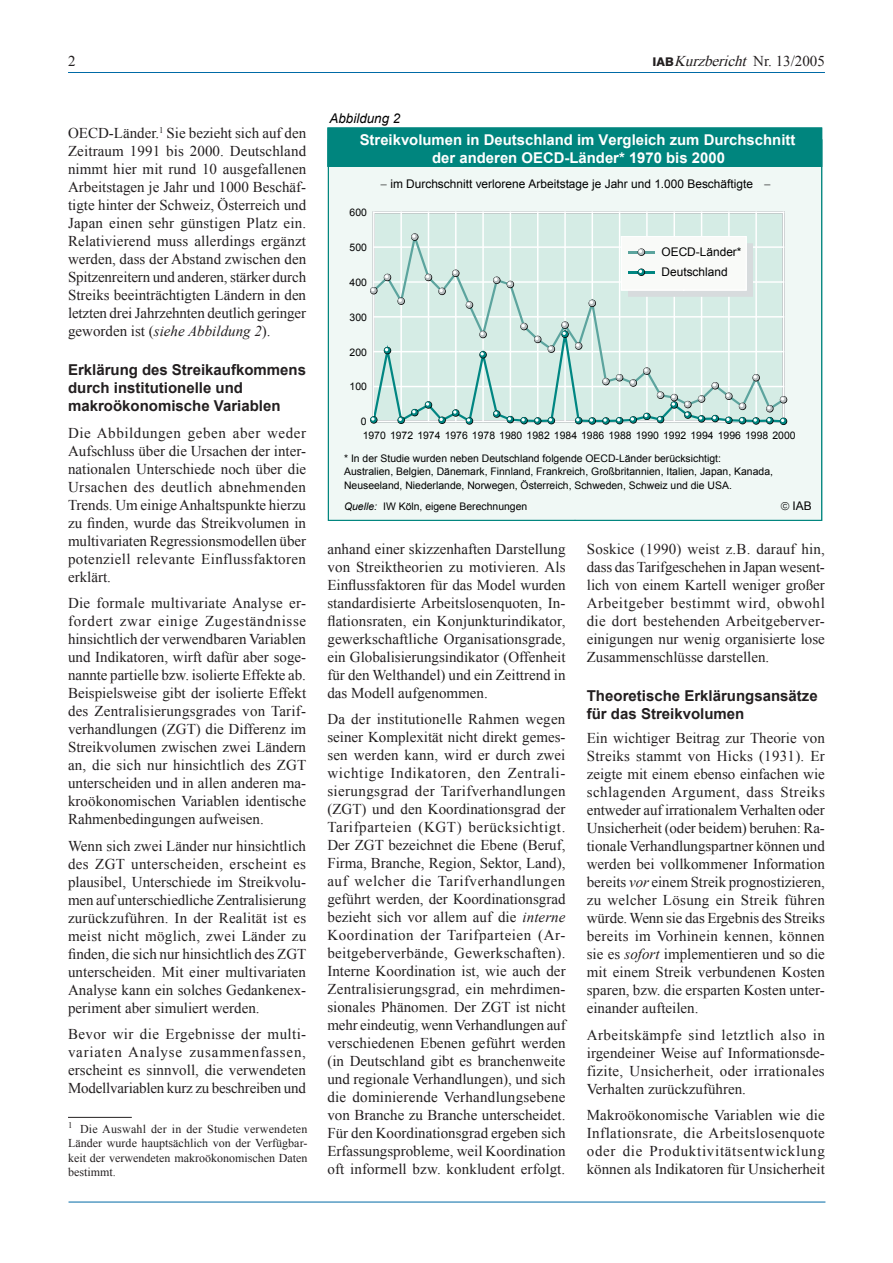
<style>
.page{position:relative;width:893px;height:1263px;background:#fff}
.page>*{position:absolute;margin:0;border:0;box-sizing:border-box;transform-origin:0 0}
.t1{font:15px/18px "Times New Roman";color:#231f20;text-align:justify}
.t2{font:700 15px/18px "Arial";color:#231f20}
.t3{font:italic 15px "Times";color:#231f20}
.t4{font:700 14.85px/17.9px "Arial";color:#fff;text-align:center}
.t5{font:italic 13.35px "Arial";color:#000}
.t6{font:12px/14.4px "Times New Roman";color:#231f20;text-align:justify}
.t7{font:11.85px/20.1px "Arial";color:#000}
.t8{font:10.35px/13.4px "Arial";color:#000}
.s1{font-family:"Swiss 721 BT";font-weight:800;font-style:normal;font-size:12px}
.s2{font-style:normal}
.s3{font-style:italic}
</style>
<div class="page">
<hr style="left:68px;top:72px;width:757px;height:1px;background:#006aa6">
<hr style="left:69px;top:1202px;width:756px;height:1px;background:#006aa6">
<hr style="left:68px;top:1117px;width:64px;height:1px;background:#231f20">
<div style="left:328px;top:168px;width:494px;height:353px;background:#f0f8f5"></div>
<svg style="left:371px;top:211px;width:415px;height:213px"></svg>
<div style="left:327px;top:127px;width:496px;height:41px;background:#00857e"></div>
<svg style="left:781px;top:502px;width:8px;height:8px"></svg>
<p class="t1" style="left:68px;top:51px;width:9px">2</p>
<p class="t3" style="left:652px;top:50px;width:174px"><span class="s1">IAB</span>Kurzbericht <span class="s2">Nr. 13/2005</span></p>
<p class="t1" style="left:68px;top:124px;width:240px">OECD-Länder.<sup>1</sup> Sie bezieht sich auf den Zeitraum 1991 bis 2000. Deutschland nimmt hier mit rund 10 ausgefallenen Arbeitstagen je Jahr und 1000 Beschäf&shy;tigte hinter der Schweiz, Österreich und Japan einen sehr günstigen Platz ein.<br>Relativierend muss allerdings ergänzt werden, dass der Abstand zwischen den Spitzenreitern und anderen, stärker durch Streiks beeinträchtigten Ländern in den letzten drei Jahrzehnten deutlich geringer geworden ist (<span class="s3">siehe Abbildung 2</span>).</p>
<p class="t2" style="left:68px;top:361px;width:240px">Erklärung des Streikaufkommens durch institutionelle und makroökonomische Variablen</p>
<p class="t1" style="left:68px;top:423px;width:240px">Die Abbildungen geben aber weder Aufschluss über die Ursachen der inter&shy;nationalen Unterschiede noch über die Ursachen des deutlich abnehmenden Trends. Um einige Anhaltspunkte hierzu zu finden, wurde das Streikvolumen in multivariaten Regressionsmodellen über potenziell relevante Einflussfaktoren erklärt.</p>
<p class="t1" style="left:68px;top:594px;width:240px">Die formale multivariate Analyse er&shy;fordert zwar einige Zugeständnisse hinsichtlich der verwendbaren Variablen und Indikatoren, wirft dafür aber soge&shy;nannte partielle bzw. isolierte Effekte ab.<br>Beispielsweise gibt der isolierte Effekt des Zentralisierungsgrades von Tarif&shy;verhandlungen (ZGT) die Differenz im Streikvolumen zwischen zwei Ländern an, die sich nur hinsichtlich des ZGT unterscheiden und in allen anderen ma&shy;kroökonomischen Variablen identische Rahmenbedingungen aufweisen.</p>
<p class="t1" style="left:68px;top:836px;width:240px">Wenn sich zwei Länder nur hinsichtlich des ZGT unterscheiden, erscheint es plausibel, Unterschiede im Streikvolu&shy;men auf unterschiedliche Zentralisierung zurückzuführen. In der Realität ist es meist nicht möglich, zwei Länder zu finden, die sich nur hinsichtlich des ZGT unterscheiden. Mit einer multivariaten Analyse kann ein solches Gedankenex&shy;periment aber simuliert werden.</p>
<p class="t1" style="left:68px;top:1025px;width:240px">Bevor wir die Ergebnisse der multi&shy;variaten Analyse zusammenfassen, erscheint es sinnvoll, die verwendeten Modellvariablen kurz zu beschreiben und</p>
<p class="t6" style="left:68px;top:1121px;width:241px"><sup>1</sup> Die Auswahl der in der Studie verwendeten Länder wurde hauptsächlich von der Verfügbar&shy;keit der verwendeten makroökonomischen Daten bestimmt.</p>
<p class="t5" style="left:330px;top:110px;width:72px">Abbildung 2</p>
<p class="t4" style="left:360px;top:131px;width:437px">Streikvolumen in Deutschland im Vergleich zum Durchschnitt der anderen OECD-Länder* 1970 bis 2000</p>
<p class="t8" style="left:350px;top:206px;width:19px">600</p>
<p class="t8" style="left:350px;top:241px;width:19px">500</p>
<p class="t8" style="left:350px;top:276px;width:19px">400</p>
<p class="t8" style="left:350px;top:311px;width:19px">300</p>
<p class="t8" style="left:350px;top:345px;width:19px">200</p>
<p class="t8" style="left:350px;top:380px;width:19px">100</p>
<p class="t8" style="left:361px;top:415px;width:7px">0</p>
<p class="t7" style="left:380px;top:173px;width:392px">− im Durchschnitt verlorene Arbeitstage je Jahr und 1.000 Beschäftigte −</p>
<p class="t7" style="left:661px;top:242px;width:82px">OECD-Länder*<br>Deutschland</p>
<p class="t8" style="left:363px;top:429px;width:434px">1970 1972 1974 1976 1978 1980 1982 1984 1986 1988 1990 1992 1994 1996 1998 2000</p>
<p class="t8" style="left:344px;top:451px;width:430px">* In der Studie wurden neben Deutschland folgende OECD-Länder berücksichtigt:<br>Australien, Belgien, Dänemark, Finnland, Frankreich, Großbritannien, Italien, Japan, Kanada,<br>Neuseeland, Niederlande, Norwegen, Österreich, Schweden, Schweiz und die USA.</p>
<p class="t8" style="left:344px;top:499px;width:185px"><span class="s3">Quelle:</span> IW Köln, eigene Berechnungen</p>
<p class="t7" style="left:793px;top:496px;width:21px">IAB</p>
<p class="t1" style="left:327px;top:539px;width:240px">anhand einer skizzenhaften Darstellung von Streiktheorien zu motivieren. Als Einflussfaktoren für das Model wurden standardisierte Arbeitslosenquoten, In&shy;flationsraten, ein Konjunkturindikator, gewerkschaftliche Organisationsgrade, ein Globalisierungsindikator (Offenheit für den Welthandel) und ein Zeittrend in das Modell aufgenommen.</p>
<p class="t1" style="left:327px;top:710px;width:240px">Da der institutionelle Rahmen wegen seiner Komplexität nicht direkt gemes&shy;sen werden kann, wird er durch zwei wichtige Indikatoren, den Zentrali&shy;sierungsgrad der Tarifverhandlungen (ZGT) und den Koordinationsgrad der Tarifparteien (KGT) berücksichtigt.<br>Der ZGT bezeichnet die Ebene (Beruf, Firma, Branche, Region, Sektor, Land), auf welcher die Tarifverhandlungen geführt werden, der Koordinationsgrad bezieht sich vor allem auf die <span class="s3">interne </span>Koordination der Tarifparteien (Ar&shy;beitgeberverbände, Gewerkschaften).<br>Interne Koordination ist, wie auch der Zentralisierungsgrad, ein mehrdimen&shy;sionales Phänomen. Der ZGT ist nicht mehr eindeutig, wenn Verhandlungen auf verschiedenen Ebenen geführt werden (in Deutschland gibt es branchenweite und regionale Verhandlungen), und sich die dominierende Verhandlungsebene von Branche zu Branche unterscheidet.<br>Für den Koordinationsgrad ergeben sich Erfassungsprobleme, weil Koordination oft informell bzw. konkludent erfolgt.</p>
<p class="t1" style="left:587px;top:539px;width:240px">Soskice (1990) weist z.B. darauf hin, dass das Tarifgeschehen in Japan wesent&shy;lich von einem Kartell weniger großer Arbeitgeber bestimmt wird, obwohl die dort bestehenden Arbeitgeberver&shy;einigungen nur wenig organisierte lose Zusammenschlüsse darstellen.</p>
<p class="t2" style="left:587px;top:687px;width:232px">Theoretische Erklärungsansätze für das Streikvolumen</p>
<p class="t1" style="left:587px;top:729px;width:240px">Ein wichtiger Beitrag zur Theorie von Streiks stammt von Hicks (1931). Er zeigte mit einem ebenso einfachen wie schlagenden Argument, dass Streiks entweder auf irrationalem Verhalten oder Unsicherheit (oder beidem) beruhen: Ra&shy;tionale Verhandlungspartner können und werden bei vollkommener Information bereits <span class="s3">vor</span> einem Streik prognostizieren, zu welcher Lösung ein Streik führen würde. Wenn sie das Ergebnis des Streiks bereits im Vorhinein kennen, können sie es <span class="s3">sofort</span> implementieren und so die mit einem Streik verbundenen Kosten sparen, bzw. die ersparten Kosten unter&shy;einander aufteilen.</p>
<p class="t1" style="left:587px;top:1025px;width:240px">Arbeitskämpfe sind letztlich also in irgendeiner Weise auf Informationsde&shy;fizite, Unsicherheit, oder irrationales Verhalten zurückzuführen.</p>
<p class="t1" style="left:587px;top:1106px;width:240px">Makroökonomische Variablen wie die Inflationsrate, die Arbeitslosenquote oder die Produktivitätsentwicklung können als Indikatoren für Unsicherheit</p>
</div>
